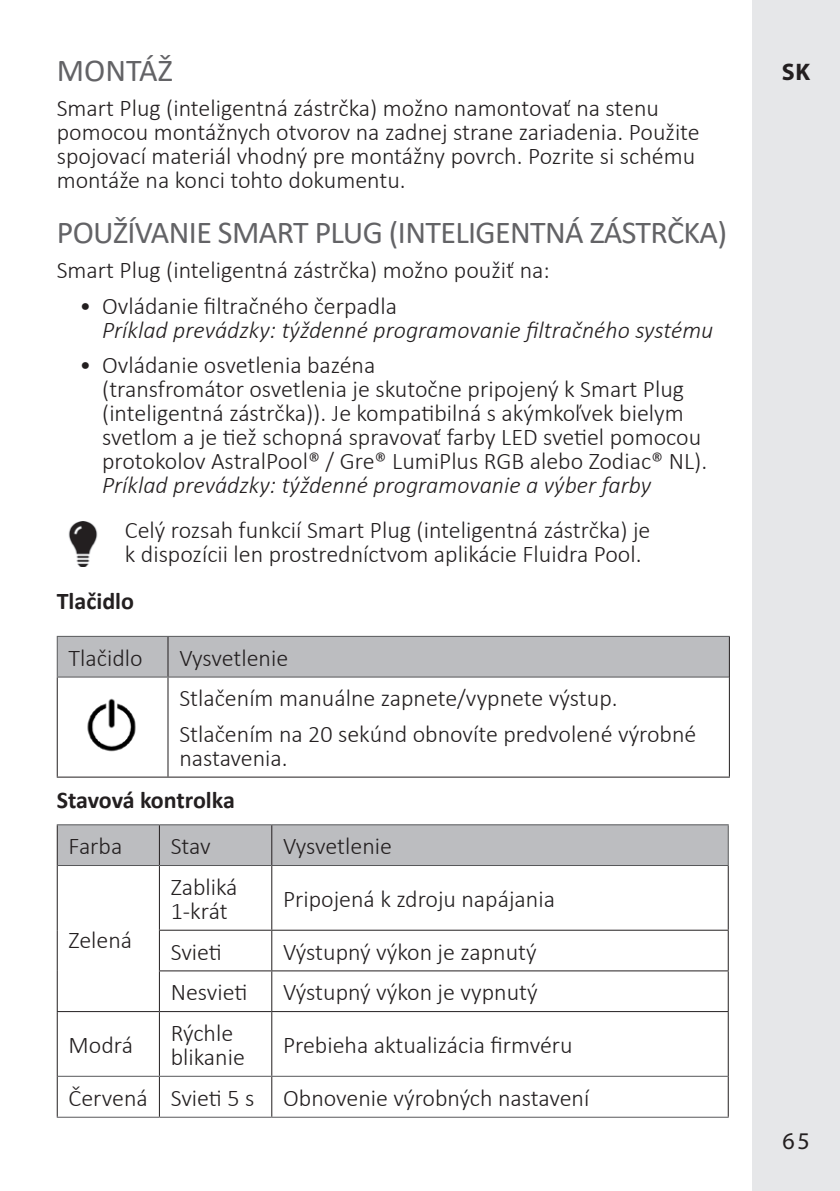
<style>
.page{position:relative;width:840px;height:1191px;background:#fff}
.page>*{position:absolute;margin:0;border:0;box-sizing:border-box;transform-origin:0 0}
.Medium{font:32px "Calibri";letter-spacing:-.02em;color:#636366}
.courant{font:300 24px/24px "Calibri";color:#231f20}
.t1{font:italic 300 24px/24px "Calibri";color:#231f20}
.courant-2{font:700 24px "Calibri";color:#231f20}
.t2{font:24px "Myriad Pro";color:#231f20}
.t3{font:700 24px "Myriad Pro";color:#231f20}
.s1{font-style:normal}
.s2{font-style:italic}
</style>
<div class="page">
<div style="left:751px;top:0;width:88px;height:1191px;background:#e6e7e9"></div>
<img style="left:68px;top:521px;width:30px;height:45px">
<div style="left:58px;top:637px;width:670px;height:39px;background:#bcbdc0"></div>
<hr style="left:168px;top:635px;width:561px;height:2px;background:#57585a">
<hr style="left:168px;top:676px;width:560px;height:1px;background:#57585a">
<hr style="left:167px;top:637px;width:1px;height:39px;background:#231f20">
<hr style="left:728px;top:637px;width:1px;height:40px;background:#231f20">
<hr style="left:167px;top:677px;width:1px;height:99px;background:#231f20">
<hr style="left:728px;top:677px;width:1px;height:99px;background:#231f20">
<hr style="left:168px;top:776px;width:561px;height:2px;background:#231f20">
<hr style="left:57px;top:635px;width:111px;height:2px;background:#57585a">
<hr style="left:57px;top:637px;width:1px;height:39px;background:#57585a">
<hr style="left:57px;top:676px;width:111px;height:1px;background:#57585a">
<hr style="left:57px;top:677px;width:1px;height:99px;background:#231f20">
<hr style="left:57px;top:776px;width:111px;height:2px;background:#231f20">
<img style="left:87px;top:698px;width:49px;height:54px">
<div style="left:58px;top:825px;width:669px;height:40px;background:#bcbdc0"></div>
<hr style="left:57px;top:824px;width:102px;height:1px;background:#57585a">
<hr style="left:159px;top:824px;width:112px;height:1px;background:#57585a">
<hr style="left:271px;top:824px;width:457px;height:1px;background:#57585a">
<hr style="left:727px;top:825px;width:1px;height:40px;background:#57585a">
<hr style="left:58px;top:865px;width:101px;height:1px;background:#57585a">
<hr style="left:159px;top:865px;width:112px;height:1px;background:#57585a">
<hr style="left:271px;top:865px;width:457px;height:1px;background:#57585a">
<hr style="left:58px;top:1075px;width:101px;height:2px;background:#57585a">
<hr style="left:159px;top:1075px;width:112px;height:2px;background:#57585a">
<hr style="left:271px;top:1075px;width:456px;height:2px;background:#57585a">
<hr style="left:57px;top:1116px;width:102px;height:1px;background:#57585a">
<hr style="left:159px;top:1116px;width:112px;height:1px;background:#57585a">
<hr style="left:271px;top:1116px;width:457px;height:1px;background:#57585a">
<hr style="left:57px;top:825px;width:1px;height:40px;background:#231f20">
<hr style="left:159px;top:825px;width:1px;height:40px;background:#231f20">
<hr style="left:271px;top:825px;width:1px;height:40px;background:#231f20">
<hr style="left:57px;top:865px;width:1px;height:65px;background:#231f20">
<hr style="left:159px;top:866px;width:1px;height:63px;background:#231f20">
<hr style="left:271px;top:866px;width:1px;height:63px;background:#231f20">
<hr style="left:727px;top:866px;width:1px;height:63px;background:#231f20">
<hr style="left:57px;top:930px;width:1px;height:41px;background:#231f20">
<hr style="left:159px;top:929px;width:112px;height:2px;background:#231f20">
<hr style="left:159px;top:930px;width:1px;height:40px;background:#231f20">
<hr style="left:271px;top:929px;width:457px;height:2px;background:#231f20">
<hr style="left:271px;top:930px;width:1px;height:40px;background:#231f20">
<hr style="left:727px;top:930px;width:1px;height:40px;background:#231f20">
<hr style="left:57px;top:971px;width:1px;height:40px;background:#231f20">
<hr style="left:159px;top:970px;width:112px;height:1px;background:#231f20">
<hr style="left:159px;top:971px;width:1px;height:40px;background:#231f20">
<hr style="left:271px;top:970px;width:457px;height:1px;background:#231f20">
<hr style="left:271px;top:971px;width:1px;height:40px;background:#231f20">
<hr style="left:727px;top:971px;width:1px;height:40px;background:#231f20">
<hr style="left:57px;top:1011px;width:102px;height:1px;background:#231f20">
<hr style="left:57px;top:1012px;width:1px;height:64px;background:#231f20">
<hr style="left:159px;top:1011px;width:112px;height:1px;background:#231f20">
<hr style="left:159px;top:1012px;width:1px;height:63px;background:#231f20">
<hr style="left:271px;top:1011px;width:457px;height:1px;background:#231f20">
<hr style="left:271px;top:1012px;width:1px;height:63px;background:#231f20">
<hr style="left:727px;top:1012px;width:1px;height:64px;background:#231f20">
<hr style="left:57px;top:1076px;width:1px;height:40px;background:#231f20">
<hr style="left:159px;top:1076px;width:1px;height:40px;background:#231f20">
<hr style="left:271px;top:1076px;width:1px;height:40px;background:#231f20">
<hr style="left:727px;top:1076px;width:1px;height:40px;background:#231f20">
<p class="Medium" style="left:57px;top:48px;width:117px">MONTÁŽ</p>
<p class="t3" style="left:781px;top:59px;width:30px">SK</p>
<p class="courant" style="left:57px;top:96px;width:644px">Smart Plug (inteligentná zástrčka) možno namontovať na stenu pomocou montážnych otvorov na zadnej strane zariadenia. Použite spojovací materiál vhodný pre montážny povrch. Pozrite si schému montáže na konci tohto dokumentu.</p>
<p class="Medium" style="left:57px;top:210px;width:671px">POUŽÍVANIE SMART PLUG (INTELIGENTNÁ ZÁSTRČKA)</p>
<p class="courant" style="left:57px;top:258px;width:494px">Smart Plug (inteligentná zástrčka) možno použiť na:</p>
<p class="t1" style="left:102px;top:293px;width:612px;text-indent:-23px"><span class="s1">• Ovládanie filtračného čerpadla<br></span>Príklad prevádzky: týždenné programovanie filtračného systému</p>
<p class="courant" style="left:102px;top:353px;width:606px;text-indent:-23px">• Ovládanie osvetlenia bazéna<br>(transfromátor osvetlenia je skutočne pripojený k Smart Plug (inteligentná zástrčka)). Je kompatibilná s akýmkoľvek bielym svetlom a je tiež schopná spravovať farby LED svetiel pomocou protokolov AstralPool® / Gre® LumiPlus RGB alebo Zodiac® NL).<br><span class="s2">Príklad prevádzky: týždenné programovanie a výber farby</span></p>
<p class="courant" style="left:125px;top:518px;width:527px">Celý rozsah funkcií Smart Plug (inteligentná zástrčka) je k dispozícii len prostredníctvom aplikácie Fluidra Pool.</p>
<p class="courant-2" style="left:57px;top:583px;width:79px">Tlačidlo</p>
<p class="courant" style="left:69px;top:645px;width:75px">Tlačidlo</p>
<p class="courant" style="left:179px;top:645px;width:110px">Vysvetlenie</p>
<p class="courant" style="left:179px;top:686px;width:439px">Stlačením manuálne zapnete/vypnete výstup.</p>
<p class="courant" style="left:179px;top:721px;width:518px">Stlačením na 20 sekúnd obnovíte predvolené výrobné nastavenia.</p>
<p class="courant-2" style="left:57px;top:783px;width:180px">Stavová kontrolka</p>
<p class="courant" style="left:69px;top:834px;width:55px">Farba</p>
<p class="courant" style="left:171px;top:834px;width:41px">Stav</p>
<p class="courant" style="left:283px;top:834px;width:110px">Vysvetlenie</p>
<p class="courant" style="left:69px;top:927px;width:65px">Zelená</p>
<p class="courant" style="left:69px;top:1032px;width:66px">Modrá</p>
<p class="courant" style="left:171px;top:874px;width:68px">Zabliká<br>1-krát</p>
<p class="courant" style="left:283px;top:886px;width:273px">Pripojená k zdroju napájania</p>
<p class="courant" style="left:171px;top:939px;width:53px">Svieti</p>
<p class="courant" style="left:283px;top:939px;width:255px">Výstupný výkon je zapnutý</p>
<p class="courant" style="left:171px;top:980px;width:78px">Nesvieti</p>
<p class="courant" style="left:283px;top:980px;width:256px">Výstupný výkon je vypnutý</p>
<p class="courant" style="left:171px;top:1020px;width:76px">Rýchle blikanie</p>
<p class="courant" style="left:283px;top:1032px;width:291px">Prebieha aktualizácia firmvéru</p>
<p class="courant" style="left:69px;top:1085px;width:81px">Červená</p>
<p class="courant" style="left:171px;top:1085px;width:85px">Svieti 5 s</p>
<p class="courant" style="left:283px;top:1085px;width:307px">Obnovenie výrobných nastavení</p>
<p class="t2" style="left:781px;top:1126px;width:29px">65</p>
</div>
